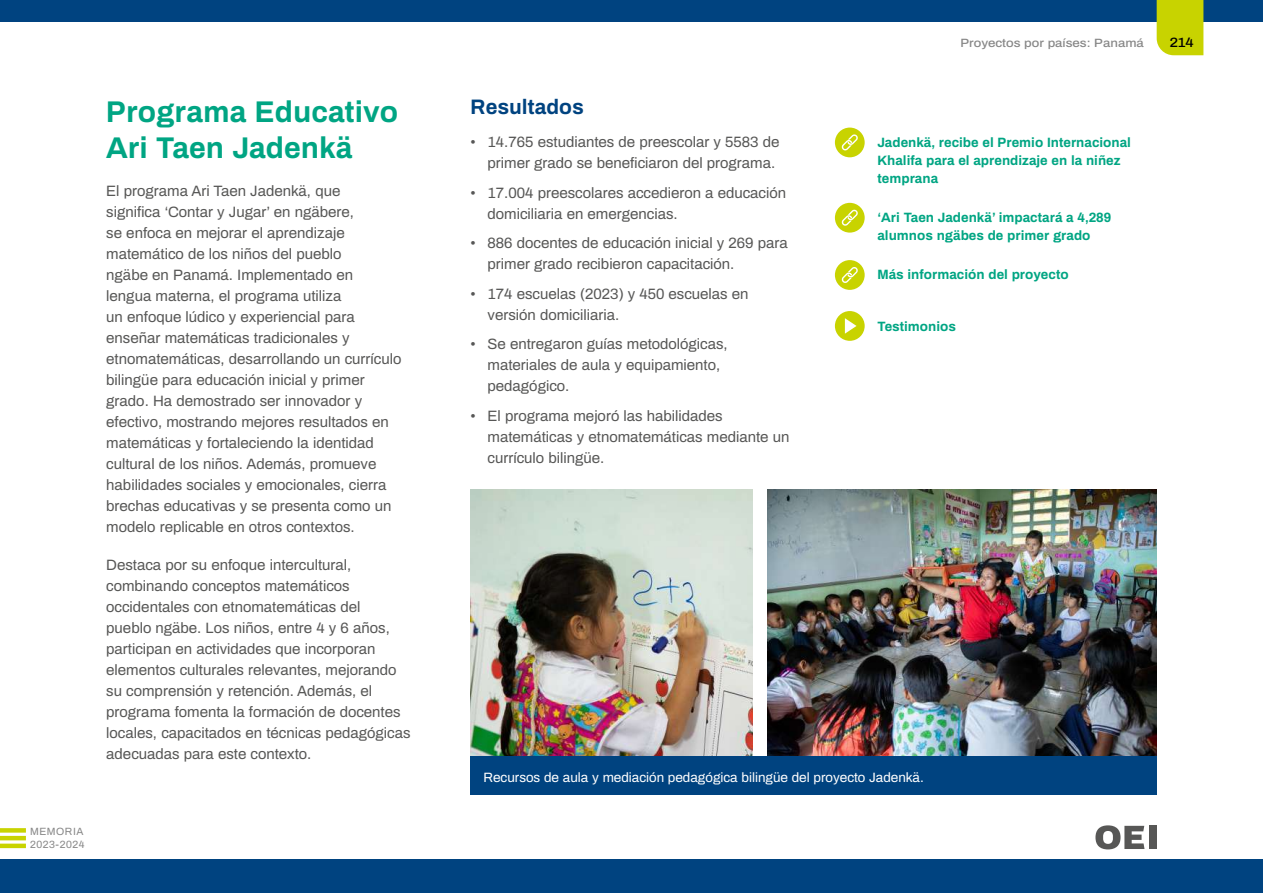
<style>
.page{position:relative;width:1263px;height:893px;background:#fff}
.page>*{position:absolute;margin:0;border:0;box-sizing:border-box;transform-origin:0 0}
.t1{font:700 30px/36px "Archivo";color:#00a583}
.t2{font:700 21px "Archivo";color:#004380}
.t3{font:15px/21px "Archivo";color:#575756}
.t4{font:700 13.5px/18px "Archivo";color:#00a583}
.t5{font:13.5px "Archivo";color:#fff}
.t6{font:500 13.5px "Archivo";color:#000;scale:1.1 1}
.t7{font:500 12px "Archivo";color:#878787;scale:1.1 1}
.t8{font:10.5px/12.6px "Archivo";letter-spacing:.05em;color:#878787}
</style>
<div class="page">
<div style="left:0;top:0;width:1263px;height:21px;background:#004380"></div>
<div style="left:0;top:859px;width:1263px;height:34px;background:#004380"></div>
<div style="left:1157px;top:0;width:46px;height:55px;background:#c8d300"></div>
<svg style="left:1095px;top:825px;width:49px;height:24px"></svg>
<div style="left:1149px;top:826px;width:8px;height:23px;background:#575756"></div>
<hr style="left:0;top:844px;width:26px;height:4px;background:#c8d300">
<hr style="left:0;top:836px;width:26px;height:4px;background:#c8d300">
<div style="left:0;top:828px;width:26px;height:5px;background:#c8d300"></div>
<img style="left:471px;top:490px;width:282px;height:267px">
<div style="left:835px;top:128px;width:30px;height:29px;background:#c8d300;border-radius:50%"></div>
<svg style="left:842px;top:134px;width:16px;height:16px"></svg>
<div style="left:835px;top:203px;width:30px;height:30px;background:#c8d300;border-radius:50%"></div>
<svg style="left:842px;top:210px;width:16px;height:16px"></svg>
<div style="left:835px;top:260px;width:30px;height:30px;background:#c8d300;border-radius:50%"></div>
<svg style="left:842px;top:267px;width:16px;height:16px"></svg>
<div style="left:835px;top:311px;width:30px;height:30px;background:#c8d300;border-radius:50%"></div>
<svg style="left:845px;top:318px;width:11px;height:16px"></svg>
<img style="left:767px;top:490px;width:390px;height:267px">
<div style="left:471px;top:757px;width:686px;height:38px;background:#004380"></div>
<h1 class="t1" style="left:106px;top:93px;width:293px">Programa Educativo<br>Ari Taen Jadenkä</h1>
<p class="t3" style="left:106px;top:180px;width:297px">El programa Ari Taen Jadenkä, que<br>significa ‘Contar y Jugar’ en ngäbere,<br>se enfoca en mejorar el aprendizaje matemático de los niños del pueblo<br>ngäbe en Panamá. Implementado en lengua materna, el programa utiliza<br>un enfoque lúdico y experiencial para enseñar matemáticas tradicionales y etnomatemáticas, desarrollando un currículo bilingüe para educación inicial y primer grado. Ha demostrado ser innovador y efectivo, mostrando mejores resultados en matemáticas y fortaleciendo la identidad cultural de los niños. Además, promueve habilidades sociales y emocionales, cierra brechas educativas y se presenta como un modelo replicable en otros contextos.</p>
<p class="t3" style="left:106px;top:554px;width:306px">Destaca por su enfoque intercultural, combinando conceptos matemáticos occidentales con etnomatemáticas del<br>pueblo ngäbe. Los niños, entre 4 y 6 años, participan en actividades que incorporan elementos culturales relevantes, mejorando su comprensión y retención. Además, el programa fomenta la formación de docentes locales, capacitados en técnicas pedagógicas adecuadas para este contexto.</p>
<p class="t8" style="left:30px;top:825px;width:56px">MEMORIA<br>2023-2024</p>
<h2 class="t2" style="left:471px;top:91px;width:115px">Resultados</h2>
<p class="t3" style="left:471px;top:131px;width:310px;text-align:right">• 14.765 estudiantes de preescolar y 5583 de primer grado se beneficiaron del programa.</p>
<p class="t3" style="left:488px;top:181px;width:300px;text-indent:-17px">• 17.004 preescolares accedieron a educación domiciliaria en emergencias.</p>
<p class="t3" style="left:488px;top:232px;width:302px;text-indent:-17px">• 886 docentes de educación inicial y 269 para primer grado recibieron capacitación.</p>
<p class="t3" style="left:488px;top:282px;width:262px;text-indent:-17px">• 174 escuelas (2023) y 450 escuelas en versión domiciliaria.</p>
<p class="t3" style="left:488px;top:333px;width:242px;text-indent:-17px">• Se entregaron guías metodológicas, materiales de aula y equipamiento, pedagógico.</p>
<p class="t3" style="left:488px;top:404px;width:303px;text-indent:-17px">• El programa mejoró las habilidades matemáticas y etnomatemáticas mediante un currículo bilingüe.</p>
<p class="t7" style="left:960px;top:34px;width:168px">Proyectos por países: Panamá</p>
<p class="t6" style="left:1170px;top:32px;width:23px">214</p>
<p class="t4" style="left:877px;top:133px;width:255px">Jadenkä, recibe el Premio Internacional<br>Khalifa para el aprendizaje en la niñez temprana</p>
<p class="t4" style="left:877px;top:208px;width:235px">‘Ari Taen Jadenkä’ impactará a 4,289 alumnos ngäbes de primer grado</p>
<p class="t4" style="left:877px;top:265px;width:193px">Más información del proyecto</p>
<p class="t4" style="left:877px;top:317px;width:80px">Testimonios</p>
<p class="t5" style="left:483px;top:768px;width:442px">Recursos de aula y mediación pedagógica bilingüe del proyecto Jadenkä.</p>
</div>
